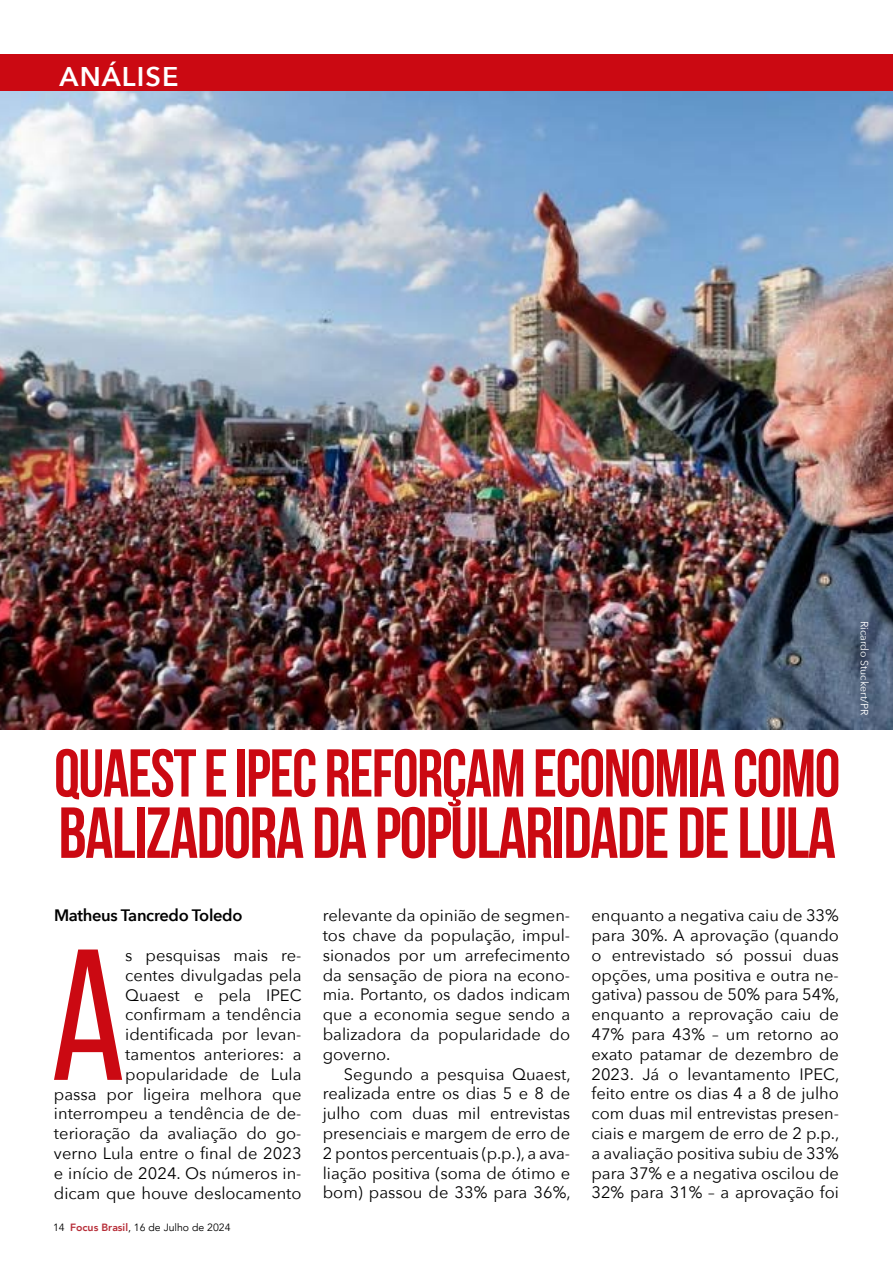
<style>
.page{position:relative;width:893px;height:1263px;background:#fff}
.page>*{position:absolute;margin:0;border:0;box-sizing:border-box;transform-origin:0 0}
.t1{font:186.15px "Bebas Neue Pro";color:#cb0912}
.t2{font:700 72px "Bebas Neue";letter-spacing:-.02em;color:#cb0912;scale:.96 1}
.t3{font:700 67.5px "Bebas Neue";letter-spacing:-.02em;color:#cb0912;scale:.96 1}
.t4{font:600 27px "Avenir Next";letter-spacing:.04em;color:#fff}
.t5{font:16.5px/19.8px "Avenir Next";color:#000;text-align:justify}
.t6{font:600 16.5px "Avenir Next";letter-spacing:-.02em;color:#000}
.t7{font:10.5px "Avenir";color:#000}
.t8{font:10.5px "Avenir Next";color:#fff}
.s1{font-weight:800;color:#b72d38}
</style>
<div class="page">
<img style="left:0;top:90px;width:893px;height:639px">
<div style="left:0;top:54px;width:893px;height:36px;background:#cb0912"></div>
<h3 class="t4" style="left:60px;top:53px;width:121px">ANÁLISE</h3>
<h3 class="t3" style="left:54px;top:736px;width:820px">QUAEST E IPEC REFORÇAM ECONOMIA COMO</h3>
<h2 class="t2" style="left:59px;top:793px;width:811px">BALIZADORA DA POPULARIDADE DE LULA</h2>
<p class="t6" style="left:54px;top:901px;width:190px">Matheus Tancredo Toledo</p>
<h1 class="t1" style="left:51px;top:910px;width:76px">A</h1>
<p class="t5" style="left:54px;top:945px;width:249px;text-align:right">s pesquisas mais re-<br>centes divulgadas pela<br>Quaest e pela IPEC confirmam a tendência identificada por levan&shy;tamentos anteriores: a popularidade de Lula<br>passa por ligeira melhora que interrompeu a tendência de de&shy;terioração da avaliação do go&shy;verno Lula entre o final de 2023 e início de 2024. Os números in&shy;dicam que houve deslocamento</p>
<p class="t7" style="left:53px;top:1221px;width:179px">14 <span class="s1">Focus Brasil</span>, 16 de Julho de 2024</p>
<p class="t5" style="left:323px;top:905px;width:249px">relevante da opinião de segmen&shy;tos chave da população, impul&shy;sionados por um arrefecimento da sensação de piora na econo&shy;mia. Portanto, os dados indicam que a economia segue sendo a balizadora da popularidade do governo.</p>
<p class="t5" style="left:323px;top:1063px;width:249px;text-indent:21px">Segundo a pesquisa Quaest, realizada entre os dias 5 e 8 de julho com duas mil entrevistas presenciais e margem de erro de 2 pontos percentuais (p.p.), a ava&shy;liação positiva (soma de ótimo e bom) passou de 33% para 36%,</p>
<p class="t5" style="left:591px;top:905px;width:249px">enquanto a negativa caiu de 33% para 30%. A aprovação (quando o entrevistado só possui duas opções, uma positiva e outra ne&shy;gativa) passou de 50% para 54%, enquanto a reprovação caiu de 47% para 43% – um retorno ao exato patamar de dezembro de 2023. Já o levantamento IPEC, feito entre os dias 4 a 8 de julho com duas mil entrevistas presen&shy;ciais e margem de erro de 2 p.p., a avaliação positiva subiu de 33% para 37% e a negativa oscilou de 32% para 31% – a aprovação foi</p>
<p class="t8" style="left:873px;top:621px;width:96px;rotate:90deg">Ricardo Stuckert/PR</p>
</div>
